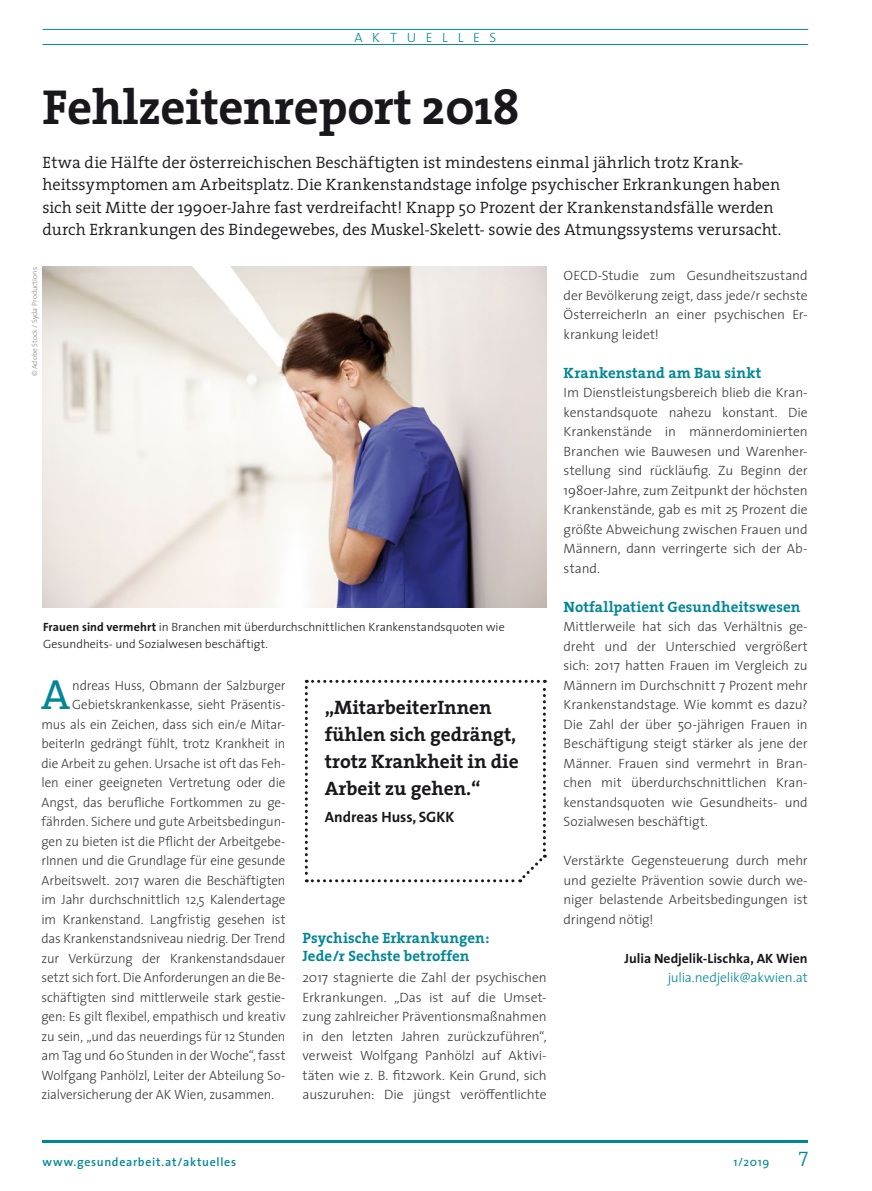
<style>
.page{position:relative;width:872px;height:1191px;background:#fff}
.page>*{position:absolute;margin:0;border:0;box-sizing:border-box;transform-origin:0 0}
.t1{font:700 49.5px "The Serif";letter-spacing:-.01em;color:#1a171c}
.t2{font:42.45px "The Serif";color:#008795}
.t3{font:21px "The Serif Light Caps";color:#008795}
.t4{font:700 19.5px/27px "The Serif";color:#1a171c}
.t5{font:300 16.5px/22.5px "The Serif";color:#1a171c}
.t6{font:700 15px/18px "The Serif";letter-spacing:.005em;color:#008795}
.t7{font:700 15px "The Sans";color:#1a171c}
.t8{font:300 13.5px/19.5px "The Sans";letter-spacing:-.01em;color:#38373a;text-align:justify}
.t9{font:700 13.5px "The Sans";color:#1a171c}
.t10{font:300 13.5px "The Sans";letter-spacing:-.005em;color:#008795}
.t11{font:300 13.5px "The Sans";letter-spacing:.72em;color:#008795}
.t12{font:300 12px/16.5px "The Sans";color:#1a171c}
.t13{font:600 12px "The Sans";letter-spacing:.06em;color:#008795}
.t14{font:12px "The Sans";color:#008795}
.t15{font:300 7.5px "The Sans";color:#888785}
.s1{font-weight:700}
</style>
<div class="page">
<hr style="left:43px;top:1140px;width:765px;height:2px;background:#008795">
<hr style="left:43px;top:29px;width:765px;height:1px;background:#008795">
<hr style="left:43px;top:44px;width:765px;height:1px;background:#008795">
<img style="left:43px;top:267px;width:503px;height:340px">
<svg style="left:305px;top:680px;width:241px;height:202px"></svg>
<p class="t11" style="left:354px;top:26px;width:143px">AKTUELLES</p>
<h1 class="t1" style="left:43px;top:66px;width:478px">Fehlzeitenreport 2018</h1>
<p class="t5" style="left:43px;top:150px;width:740px">Etwa die Hälfte der österreichischen Beschäftigten ist mindestens einmal jährlich trotz Krank&shy;heitssymptomen am Arbeitsplatz. Die Krankenstandstage infolge psychischer Erkrankungen haben sich seit Mitte der 1990er-Jahre fast verdreifacht! Knapp 50 Prozent der Krankenstandsfälle werden durch Erkrankungen des Bindegewebes, des Muskel-Skelett- sowie des Atmungssystems verursacht.</p>
<p class="t15" style="left:28px;top:376px;width:111px;rotate:-90deg">© Adobe Stock / Syda Productions</p>
<p class="t12" style="left:43px;top:618px;width:463px"><span class="s1">Frauen sind vermehrt</span> in Branchen mit überdurchschnittlichen Krankenstandsquoten wie<br>Gesundheits- und Sozialwesen beschäftigt.</p>
<h2 class="t2" style="left:41px;top:659px;width:30px">A</h2>
<p class="t8" style="left:72px;top:675px;width:215px">ndreas Huss, Obmann der Salzburger</p>
<p class="t8" style="left:72px;top:694px;width:215px">Gebietskrankenkasse, sieht Präsentis-</p>
<p class="t8" style="left:41px;top:714px;width:245px">mus als ein Zeichen, dass sich ein/e Mitar-</p>
<p class="t8" style="left:41px;top:733px;width:245px">beiterIn gedrängt fühlt, trotz Krankheit in</p>
<p class="t8" style="left:41px;top:753px;width:245px">die Arbeit zu gehen. Ursache ist oft das Feh-</p>
<p class="t8" style="left:41px;top:772px;width:245px">len einer geeigneten Vertretung oder die</p>
<p class="t8" style="left:41px;top:792px;width:245px">Angst, das berufliche Fortkommen zu ge-</p>
<p class="t8" style="left:41px;top:811px;width:245px">fährden. Sichere und gute Arbeitsbedingun-</p>
<p class="t8" style="left:41px;top:831px;width:245px">gen zu bieten ist die Pflicht der Arbeitgebe-</p>
<p class="t8" style="left:41px;top:850px;width:245px">rInnen und die Grundlage für eine gesunde</p>
<p class="t8" style="left:41px;top:870px;width:245px">Arbeitswelt. 2017 waren die Beschäftigten</p>
<p class="t8" style="left:41px;top:889px;width:245px">im Jahr durchschnittlich 12,5 Kalendertage</p>
<p class="t8" style="left:41px;top:909px;width:245px">im Krankenstand. Langfristig gesehen ist</p>
<p class="t8" style="left:41px;top:928px;width:245px">das Krankenstandsniveau niedrig. Der Trend</p>
<p class="t8" style="left:41px;top:948px;width:245px">zur Verkürzung der Krankenstandsdauer</p>
<p class="t8" style="left:41px;top:967px;width:245px">setzt sich fort. Die Anforderungen an die Be-</p>
<p class="t8" style="left:41px;top:987px;width:245px">schäftigten sind mittlerweile stark gestie-</p>
<p class="t8" style="left:41px;top:1006px;width:246px">gen: Es gilt flexibel, empathisch und kreativ</p>
<p class="t8" style="left:41px;top:1026px;width:245px">zu sein, „und das neuerdings für 12 Stunden</p>
<p class="t8" style="left:41px;top:1045px;width:246px">am Tag und 60 Stunden in der Woche“, fasst</p>
<p class="t8" style="left:41px;top:1065px;width:245px">Wolfgang Panhölzl, Leiter der Abteilung So-</p>
<p class="t8" style="left:41px;top:1084px;width:234px">zialversicherung der AK Wien, zusammen.</p>
<h3 class="t4" style="left:325px;top:693px;width:196px">„MitarbeiterInnen fühlen sich gedrängt, trotz Krankheit in die<br>Arbeit zu gehen.“</h3>
<p class="t7" style="left:325px;top:804px;width:131px">Andreas Huss, SGKK</p>
<p class="t6" style="left:302px;top:929px;width:188px">Psychische Erkrankungen:<br>Jede/r Sechste betroffen</p>
<p class="t8" style="left:302px;top:967px;width:246px">2017 stagnierte die Zahl der psychischen Erkrankungen. „Das ist auf die Umset&shy;zung zahlreicher Präventionsmaßnahmen in den letzten Jahren zurückzuführen“, verweist Wolfgang Panhölzl auf Aktivi&shy;täten wie z. B. fit2work. Kein Grund, sich auszuruhen: Die jüngst veröffentlichte</p>
<p class="t8" style="left:563px;top:265px;width:246px">OECD-Studie zum Gesundheitszustand der Bevölkerung zeigt, dass jede/r sechste ÖsterreicherIn an einer psychischen Er&shy;krankung leidet!</p>
<p class="t6" style="left:563px;top:363px;width:199px">Krankenstand am Bau sinkt</p>
<p class="t8" style="left:563px;top:382px;width:246px">Im Dienstleistungsbereich blieb die Kran&shy;kenstandsquote nahezu konstant. Die Krankenstände in männerdominierten Branchen wie Bauwesen und Warenher&shy;stellung sind rückläufig. Zu Beginn der 1980er-Jahre, zum Zeitpunkt der höchsten Krankenstände, gab es mit 25 Prozent die größte Abweichung zwischen Frauen und Männern, dann verringerte sich der Ab&shy;stand.</p>
<p class="t6" style="left:563px;top:597px;width:238px">Notfallpatient Gesundheitswesen</p>
<p class="t8" style="left:563px;top:616px;width:246px">Mittlerweile hat sich das Verhältnis ge&shy;dreht und der Unterschied vergrößert sich: 2017 hatten Frauen im Vergleich zu Männern im Durchschnitt 7 Prozent mehr Krankenstandstage. Wie kommt es dazu?<br>Die Zahl der über 50-jährigen Frauen in Beschäftigung steigt stärker als jene der Männer. Frauen sind vermehrt in Bran&shy;chen mit überdurchschnittlichen Kran&shy;kenstandsquoten wie Gesundheits- und Sozialwesen beschäftigt.</p>
<p class="t8" style="left:563px;top:850px;width:245px">Verstärkte Gegensteuerung durch mehr und gezielte Prävention sowie durch we&shy;niger belastende Arbeitsbedingungen ist dringend nötig!</p>
<p class="t9" style="left:624px;top:947px;width:185px">Julia Nedjelik-Lischka, AK Wien</p>
<p class="t10" style="left:667px;top:966px;width:141px">julia.nedjelik@akwien.at</p>
<p class="t13" style="left:43px;top:1151px;width:195px">www.gesundearbeit.at/aktuelles</p>
<p class="t14" style="left:733px;top:1151px;width:38px">1/2019</p>
<h3 class="t3" style="left:798px;top:1141px;width:11px">7</h3>
</div>
